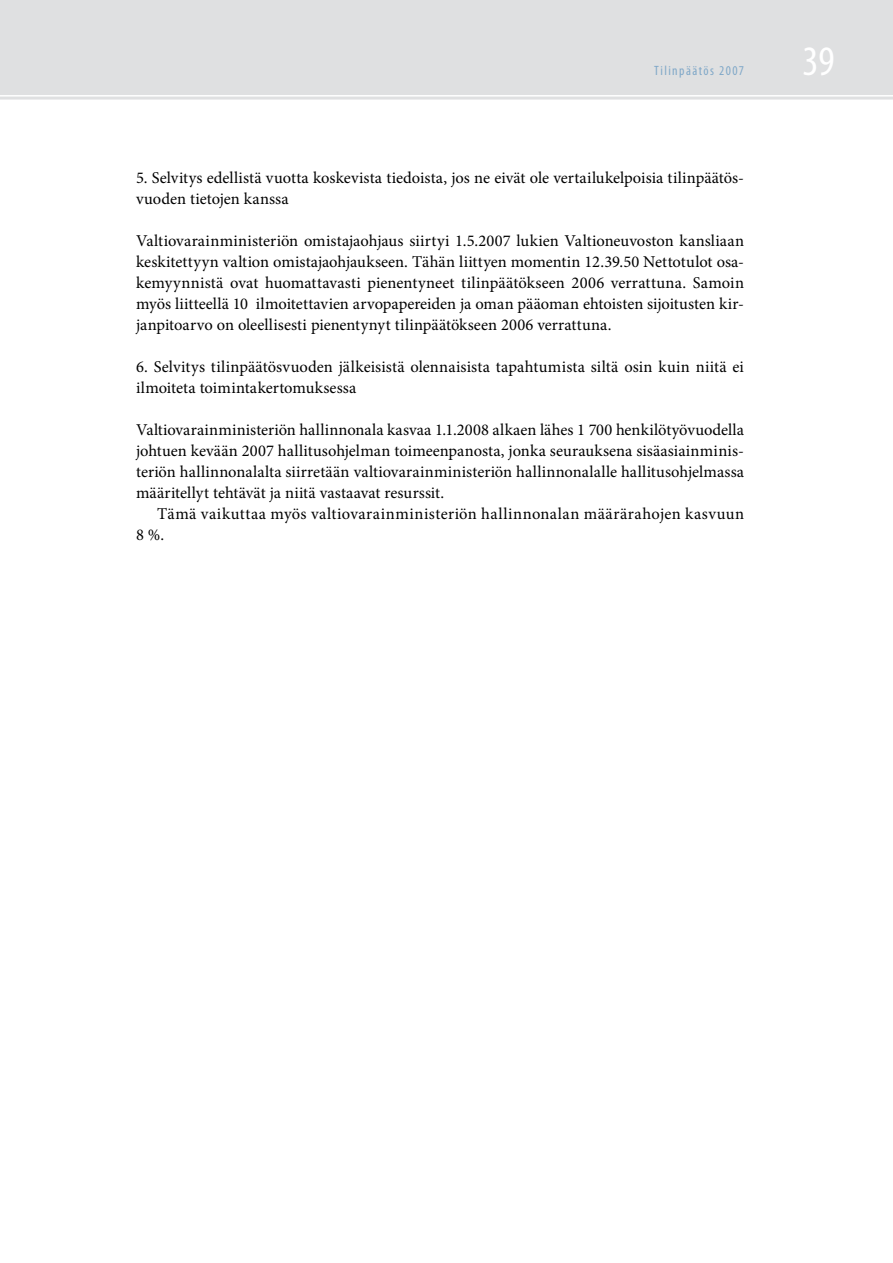
<style>
.page{position:relative;width:893px;height:1263px;background:#fff}
.page>*{position:absolute;margin:0;border:0;box-sizing:border-box;transform-origin:0 0}
.t1{font:condensed 42px "Myriad Pro";color:#fff}
.t2{font:16.5px/21px "Minion Pro";letter-spacing:.01em;color:#000}
.t3{font:condensed 13.5px "Myriad Pro";letter-spacing:.105em;color:#80a8c8}
</style>
<div class="page">
<svg style="left:0;top:97px;width:893px;height:3px;background:#e3e4e5"></svg>
<div style="left:0;top:0;width:893px;height:97px;background:#dfe0e1"></div>
<p class="t3" style="left:654px;top:62px;width:91px">Tilinpäätös 2007</p>
<p class="t2" style="left:136px;top:167px;width:610px">5. Selvitys edellistä vuotta koskevista tiedoista, jos ne eivät ole vertailukelpoisia tilinpäätös&shy;vuoden tietojen kanssa</p>
<p class="t2" style="left:136px;top:230px;width:610px;text-align:justify">Valtiovarainministeriön omistajaohjaus siirtyi 1.5.2007 lukien Valtioneuvoston kansliaan keskitettyyn valtion omistajaohjaukseen. Tähän liittyen momentin 12.39.50 Nettotulot osa&shy;kemyynnistä ovat huomattavasti pienentyneet tilinpäätökseen 2006 verrattuna. Samoin myös liitteellä 10 ilmoitettavien arvopapereiden ja oman pääoman ehtoisten sijoitusten kir&shy;janpitoarvo on oleellisesti pienentynyt tilinpäätökseen 2006 verrattuna.</p>
<p class="t2" style="left:136px;top:356px;width:609px">6. Selvitys tilinpäätösvuoden jälkeisistä olennaisista tapahtumista siltä osin kuin niitä ei ilmoiteta toimintakertomuksessa</p>
<p class="t2" style="left:136px;top:419px;width:610px;text-align:justify">Valtiovarainministeriön hallinnonala kasvaa 1.1.2008 alkaen lähes 1 700 henkilötyövuodella johtuen kevään 2007 hallitusohjelman toimeenpanosta, jonka seurauksena sisäasiainminis&shy;teriön hallinnonalalta siirretään valtiovarainministeriön hallinnonalalle hallitusohjelmassa määritellyt tehtävät ja niitä vastaavat resurssit.</p>
<p class="t2" style="left:136px;top:503px;width:610px;text-indent:21px">Tämä vaikuttaa myös valtiovarainministeriön hallinnonalan määrärahojen kasvuun<br>8 %.</p>
<h1 class="t1" style="left:802px;top:36px;width:34px">39</h1>
</div>
